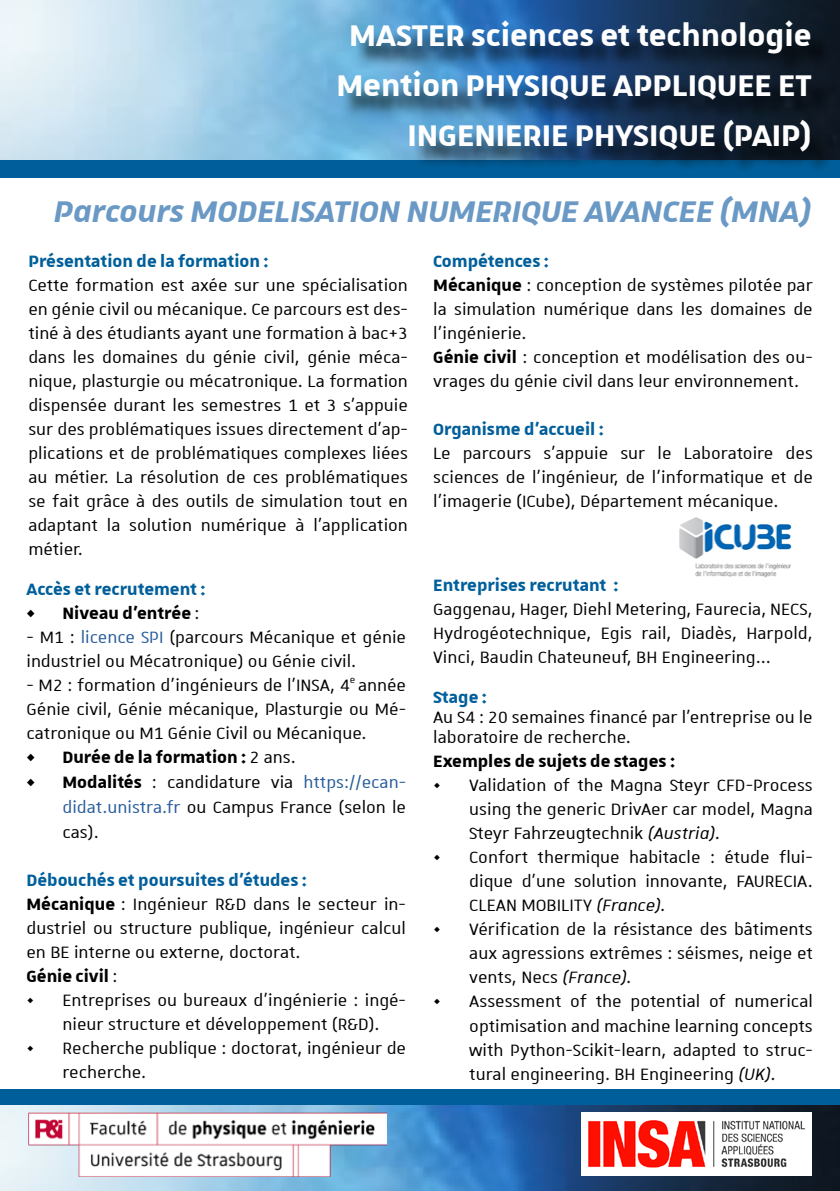
<style>
.page{position:relative;width:840px;height:1191px;background:#fff}
.page>*{position:absolute;margin:0;border:0;box-sizing:border-box;transform-origin:0 0}
.t1{font:700 40px/50px "Unistra A";color:#fff;text-align:right}
.t2{font:italic 700 40px "Unistra A";color:#6a99c5}
.t3{font:22px/24px "Unistra A";color:#000;text-align:justify}
.t4{font:700 22px "Unistra A";color:#005f9b}
.t5{font:700 22px "Unistra A";color:#000}
.s1{font-weight:700;color:#005f9b}
.s2{font-weight:700}
.s3{font-weight:400}
.s4{color:#275b9b}
.s5{font-style:italic}
</style>
<div class="page">
<img style="left:0;top:0;width:839px;height:160px">
<div style="left:0;top:160px;width:839px;height:17px;background:#005f9b"></div>
<div style="left:0;top:1089px;width:839px;height:17px;background:#005f9b"></div>
<div style="left:341px;top:24px;width:495px;height:152px;background:#000;opacity:.75"></div>
<img style="left:679px;top:517px;width:113px;height:61px">
<img style="left:0;top:1105px;width:839px;height:86px">
<img style="left:28px;top:1112px;width:358px;height:64px">
<img style="left:581px;top:1112px;width:230px;height:63px">
<h1 class="t1" style="left:336px;top:9px;width:476px">MASTER sciences et technologie<br>Mention PHYSIQUE APPLIQUEE ET<br>INGENIERIE PHYSIQUE (PAIP)</h1>
<h1 class="t2" style="left:54px;top:189px;width:759px">Parcours MODELISATION NUMERIQUE AVANCEE (MNA)</h1>
<p class="t4" style="left:28px;top:249px;width:241px">Présentation de la formation :</p>
<p class="t3" style="left:28px;top:273px;width:381px">Cette formation est axée sur une spécialisation en génie civil ou mécanique. Ce parcours est des&shy;tiné à des étudiants ayant une formation à bac+3 dans les domaines du génie civil, génie méca&shy;nique, plasturgie ou mécatronique. La formation dispensée durant les semestres 1 et 3 s’appuie sur des problématiques issues directement d’ap&shy;plications et de problématiques complexes liées au métier. La résolution de ces problématiques se fait grâce à des outils de simulation tout en adaptant la solution numérique à l’application métier.</p>
<p class="t3" style="left:433px;top:249px;width:381px;text-align:left"><span class="s1">Compétences :<br></span><span class="s2">Mécanique</span> : conception de systèmes pilotée par la simulation numérique dans les domaines de l’ingénierie.<br><span class="s2">Génie civil</span> : conception et modélisation des ou&shy;vrages du génie civil dans leur environnement.</p>
<p class="t4" style="left:433px;top:417px;width:172px">Organisme d’accueil :</p>
<p class="t3" style="left:433px;top:441px;width:381px">Le parcours s’appuie sur le Laboratoire des sciences de l’ingénieur, de l’informatique et de l’imagerie (ICube), Département mécanique.</p>
<p class="t4" style="left:26px;top:576px;width:180px">Accès et recrutement :</p>
<p class="t5" style="left:26px;top:600px;width:174px">• Niveau d’entrée <span class="s3">:</span></p>
<p class="t3" style="left:26px;top:624px;width:381px">- M1 : <span class="s4">licence SPI</span> (parcours Mécanique et génie industriel ou Mécatronique) ou Génie civil.</p>
<p class="t3" style="left:26px;top:672px;width:381px">- M2 : formation d’ingénieurs de l’INSA, 4<sup>e</sup> année Génie civil, Génie mécanique, Plasturgie ou Mé&shy;catronique ou M1 Génie Civil ou Mécanique.</p>
<p class="t5" style="left:26px;top:744px;width:271px">• Durée de la formation : <span class="s3">2 ans.</span></p>
<p class="t3" style="left:62px;top:768px;width:345px;line-height:25px;text-indent:-36px"><span class="s2">• Modalités</span> : candidature via <span class="s4">https://ecan&shy;didat.unistra.fr</span> ou Campus France (selon le cas).</p>
<p class="t3" style="left:26px;top:867px;width:381px;text-align:left"><span class="s1">Débouchés et poursuites d’études :<br></span><span class="s2">Mécanique</span> : Ingénieur R&amp;D dans le secteur in&shy;dustriel ou structure publique, ingénieur calcul en BE interne ou externe, doctorat.<br><span class="s2">Génie civil</span> :</p>
<p class="t3" style="left:26px;top:987px;width:381px;text-align:center">• Entreprises ou bureaux d’ingénierie : ingé&shy;nieur structure et développement (R&amp;D).</p>
<p class="t3" style="left:62px;top:1035px;width:345px;text-indent:-36px">• Recherche publique : doctorat, ingénieur de recherche.</p>
<p class="t4" style="left:433px;top:573px;width:187px">Entreprises recrutant :</p>
<p class="t3" style="left:433px;top:597px;width:381px">Gaggenau, Hager, Diehl Metering, Faurecia, NECS, Hydrogéotechnique, Egis rail, Diadès, Harpold, Vinci, Baudin Chateuneuf, BH Engineering...</p>
<p class="t4" style="left:433px;top:685px;width:55px">Stage :</p>
<p class="t3" style="left:433px;top:707px;width:381px;line-height:20px">Au S4 : 20 semaines financé par l’entreprise ou le laboratoire de recherche.</p>
<p class="t5" style="left:433px;top:749px;width:243px">Exemples de sujets de stages :</p>
<p class="t3" style="left:469px;top:773px;width:345px;text-indent:-36px">• Validation of the Magna Steyr CFD-Process using the generic DrivAer car model, Magna Steyr Fahrzeugtechnik <span class="s5">(Austria).</span></p>
<p class="t3" style="left:469px;top:845px;width:345px;text-indent:-36px">• Confort thermique habitacle : étude flui&shy;dique d’une solution innovante, FAURECIA.<br>CLEAN MOBILITY <span class="s5">(France).</span></p>
<p class="t3" style="left:469px;top:917px;width:345px;text-indent:-36px">• Vérification de la résistance des bâtiments aux agressions extrêmes : séismes, neige et vents, Necs <span class="s5">(France).</span></p>
<p class="t3" style="left:469px;top:989px;width:345px;text-indent:-36px">• Assessment of the potential of numerical optimisation and machine learning concepts with Python-Scikit-learn, adapted to struc&shy;tural engineering. BH Engineering <span class="s5">(UK).</span></p>
</div>
